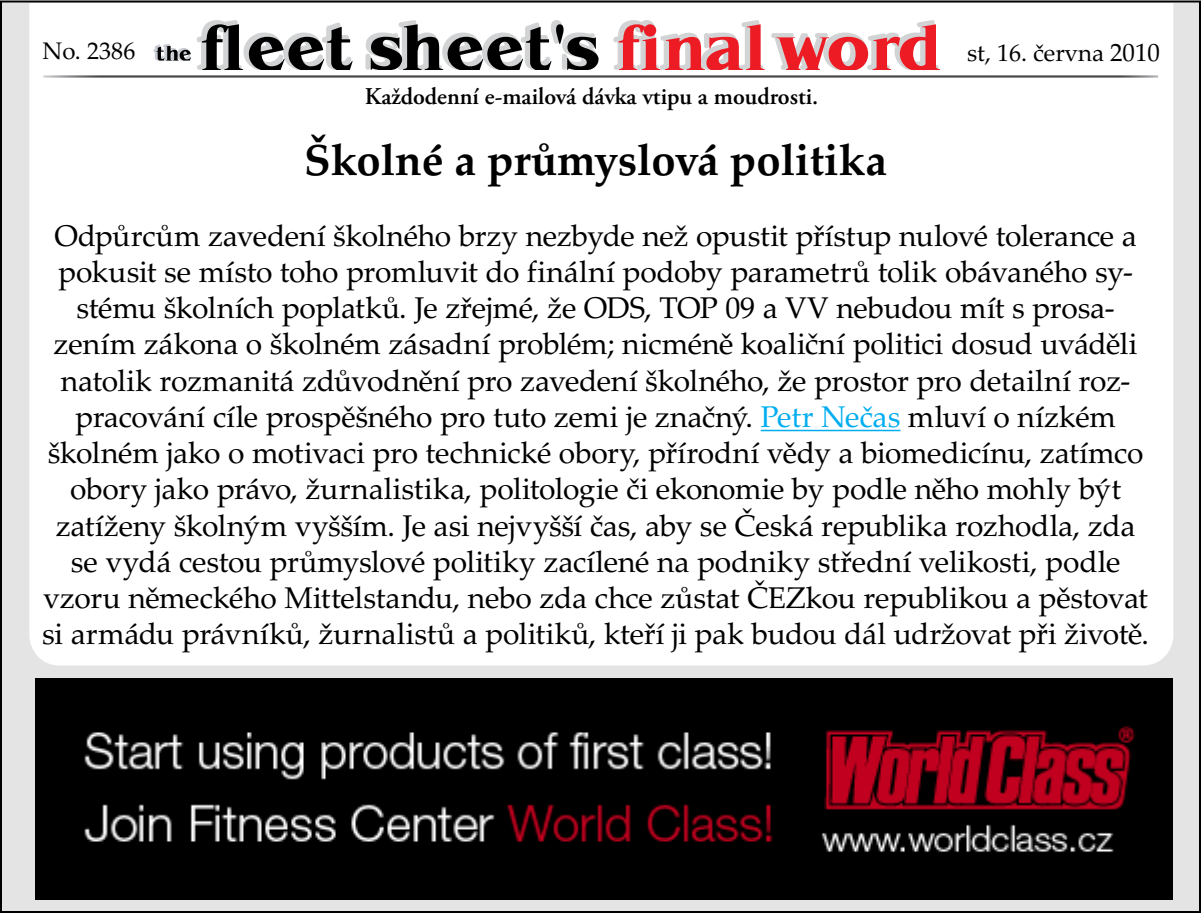
<style>
.page{position:relative;width:1201px;height:913px;background:#fff}
.page>*{position:absolute;margin:0;border:0;box-sizing:border-box;transform-origin:0 0}
.t1{font:700 43.6px "Palatino LTCE";color:#000}
.t2{font:30px/36.2px "Palatino LTCE";letter-spacing:-.01em;color:#000;text-align:center}
.t3{font:600 24px "Adobe Garamond Pro";color:#000}
.t4{font:24px "Palatino LTCE";color:#000}
.s1{font-size:25px}
.s2{color:#00aeef}
</style>
<div class="page">
<div style="left:1px;top:1px;width:1198px;height:910px;background:#e5e4e4"></div>
<div style="left:28px;top:1px;width:1146px;height:665px;background:#fff"></div>
<img style="left:40px;top:73px;width:1120px;height:7px">
<svg style="left:153px;top:20px;width:446px;height:50px;background:#a3a3a4"></svg>
<svg style="left:611px;top:20px;width:328px;height:50px;background:#eda0a3"></svg>
<img style="left:36px;top:678px;width:1136px;height:220px">
<hr style="left:760px;top:429px;width:140px;height:2px;background:#00aeef">
<p class="t4" style="left:42px;top:37px;width:94px">No. 2386</p>
<p class="t4" style="left:966px;top:39px;width:194px">st, 16. června <span class="s1">2010</span></p>
<p class="t3" style="left:365px;top:83px;width:455px">Každodenní e-mailová dávka vtipu a moudrosti.</p>
<h1 class="t1" style="left:304px;top:134px;width:584px">Školné a průmyslová politika</h1>
<p class="t2" style="left:42px;top:218px;width:1108px">Odpůrcům zavedení školného brzy nezbyde než opustit přístup nulové tolerance a pokusit se místo toho promluvit do finální podoby parametrů tolik obávaného sy&shy;stému školních poplatků. Je zřejmé, že ODS, TOP 09 a VV nebudou mít s prosa&shy;zením zákona o školném zásadní problém; nicméně koaliční politici dosud uváděli natolik rozmanitá zdůvodnění pro zavedení školného, že prostor pro detailní roz&shy;pracování cíle prospěšného pro tuto zemi je značný. <span class="s2">Petr Nečas</span> mluví o nízkém školném jako o motivaci pro technické obory, přírodní vědy a biomedicínu, zatímco obory jako právo, žurnalistika, politologie či ekonomie by podle něho mohly být zatíženy školným vyšším. Je asi nejvyšší čas, aby se Česká republika rozhodla, zda se vydá cestou průmyslové politiky zacílené na podniky střední velikosti, podle vzoru německého Mittelstandu, nebo zda chce zůstat ČEZkou republikou a pěstovat si armádu právníků, žurnalistů a politiků, kteří ji pak budou dál udržovat při životě.</p>
</div>
